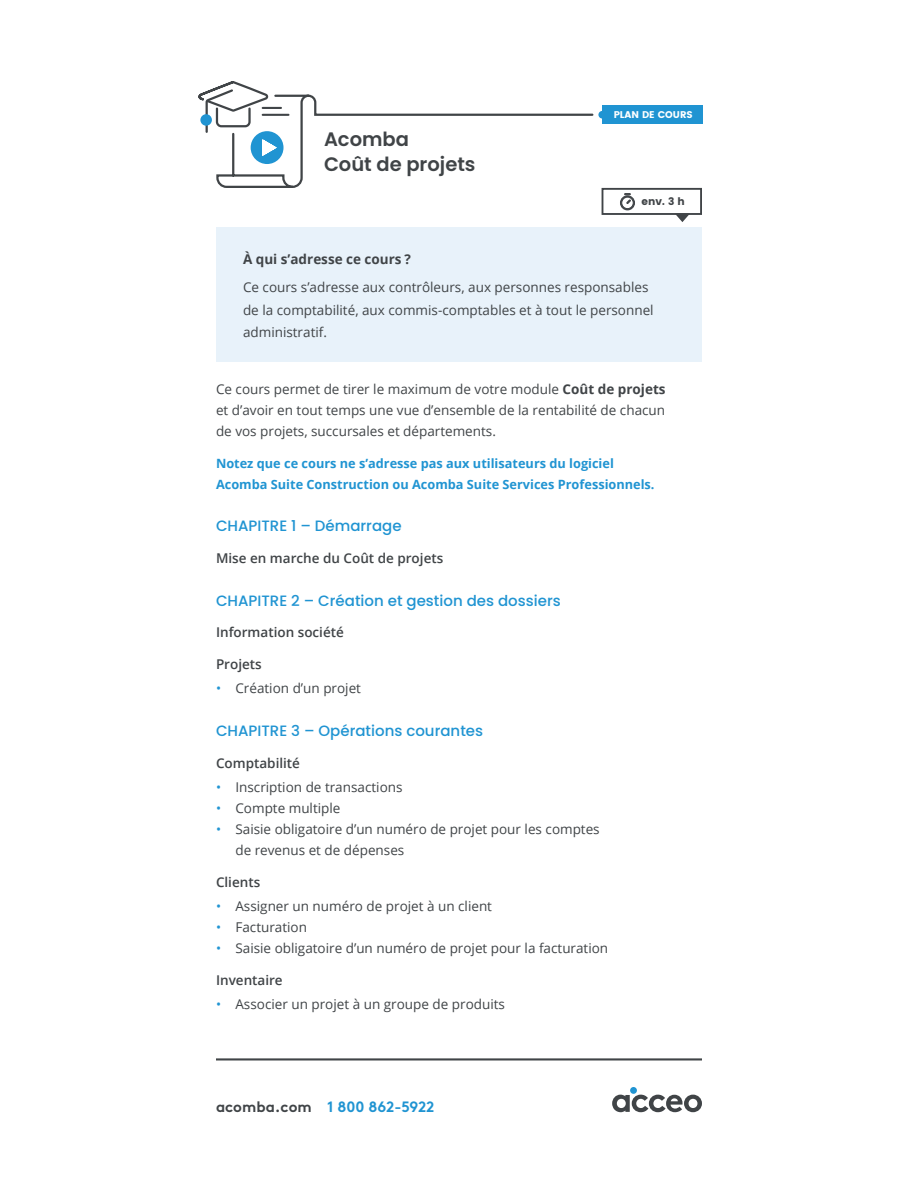
<style>
.page{position:relative;width:918px;height:1188px;background:#fff}
.page>*{position:absolute;margin:0;border:0;box-sizing:border-box;transform-origin:0 0}
.t1{font:600 19.5px/25.5px "Poppins";color:#404447}
.t2{font:500 15px "Poppins";color:#2094d2}
.t3{font:700 15px "Brown";color:#2094d2}
.t4{font:13.5px/21px "Open Sans";color:#404447}
.t5{font:600 13.5px "Open Sans";color:#404447}
.t6{font:700 13.5px "Open Sans";color:#404447}
.t7{font:700 12.75px/21px "Open Sans";color:#2094d2}
.t8{font:10.5px "Poppins";color:#404447}
.t9{font:9.75px "Poppins";color:#fff}
.s1{font-weight:700}
.s2{color:#2094d2}
.s3{color:#404447}
</style>
<div class="page">
<hr style="left:216px;top:1058px;width:486px;height:3px;background:#404447">
<svg style="left:612px;top:1095px;width:90px;height:17px"></svg>
<div style="left:630px;top:1087px;width:7px;height:7px;background:#2094d2;border-radius:50%"></div>
<div style="left:602px;top:105px;width:101px;height:18px;background:#2094d2"></div>
<div style="left:598px;top:111px;width:8px;height:8px;background:#2094d2;border-radius:50%"></div>
<svg style="left:198px;top:81px;width:396px;height:107px"></svg>
<div style="left:216px;top:227px;width:486px;height:135px;background:#e8f2fa"></div>
<svg style="left:676px;top:215px;width:13px;height:7px"></svg>
<svg style="left:620px;top:193px;width:15px;height:17px"></svg>
<div style="left:602px;top:188px;width:100px;height:27px;border:2px solid #404447"></div>
<h1 class="t1" style="left:324px;top:126px;width:153px">Acomba<br>Coût de projets</h1>
<p class="t9" style="left:614px;top:108px;width:81px">PLAN DE COURS</p>
<p class="t8" style="left:642px;top:195px;width:45px">env. 3 h</p>
<p class="t6" style="left:243px;top:250px;width:169px">À qui s’adresse ce cours ?</p>
<p class="t4" style="left:243px;top:276px;width:412px;line-height:22.5px">Ce cours s’adresse aux contrôleurs, aux personnes responsables de la comptabilité, aux commis-comptables et à tout le personnel administratif.</p>
<p class="t4" style="left:216px;top:378px;width:451px;text-align:justify">Ce cours permet de tirer le maximum de votre module <span class="s1">Coût de projets </span>et d’avoir en tout temps une vue d’ensemble de la rentabilité de chacun de vos projets, succursales et départements.</p>
<p class="t7" style="left:216px;top:452px;width:440px">Notez que ce cours ne s’adresse pas aux utilisateurs du logiciel<br>Acomba Suite Construction ou Acomba Suite Services Professionnels.</p>
<p class="t2" style="left:216px;top:517px;width:187px">CHAPITRE 1 – Démarrage</p>
<p class="t5" style="left:216px;top:549px;width:229px">Mise en marche du Coût de projets</p>
<p class="t2" style="left:216px;top:592px;width:346px">CHAPITRE 2 – Création et gestion des dossiers</p>
<p class="t5" style="left:216px;top:623px;width:129px">Information société</p>
<p class="t5" style="left:216px;top:655px;width:47px">Projets</p>
<p class="t4" style="left:216px;top:678px;width:147px"><span class="s2">•</span> Création d’un projet</p>
<p class="t2" style="left:216px;top:722px;width:269px">CHAPITRE 3 – Opérations courantes</p>
<p class="t5" style="left:216px;top:754px;width:86px">Comptabilité</p>
<p class="t4" style="left:216px;top:776px;width:188px"><span class="s2">•</span> Inscription de transactions</p>
<p class="t4" style="left:216px;top:797px;width:126px"><span class="s2">•</span> Compte multiple</p>
<p class="t4" style="left:235px;top:818px;width:366px;text-indent:-19px"><span class="s2">•</span> Saisie obligatoire d’un numéro de projet pour les comptes de revenus et de dépenses</p>
<p class="t5" style="left:216px;top:873px;width:46px">Clients</p>
<p class="t4" style="left:216px;top:895px;width:278px"><span class="s2">•</span> Assigner un numéro de projet à un client</p>
<p class="t4" style="left:216px;top:916px;width:93px"><span class="s2">•</span> Facturation</p>
<p class="t4" style="left:216px;top:937px;width:394px"><span class="s2">•</span> Saisie obligatoire d’un numéro de projet pour la facturation</p>
<p class="t5" style="left:216px;top:971px;width:68px">Inventaire</p>
<p class="t4" style="left:216px;top:993px;width:291px"><span class="s2">•</span> Associer un projet à un groupe de produits</p>
<p class="t3" style="left:216px;top:1095px;width:220px"><span class="s3">acomba.com</span> 1 800 862-5922</p>
</div>
